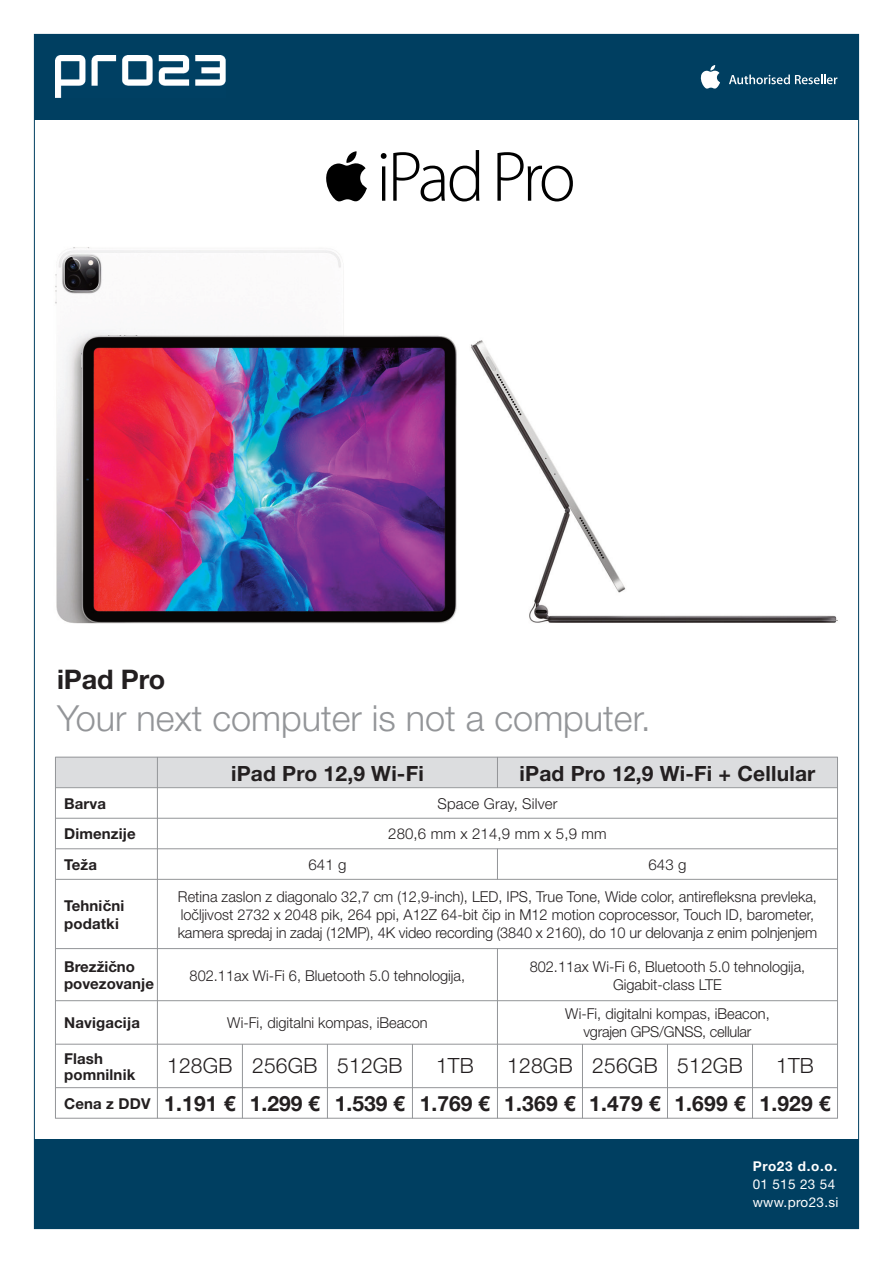
<style>
.page{position:relative;width:893px;height:1263px;background:#fff}
.page>*{position:absolute;margin:0;border:0;box-sizing:border-box;transform-origin:0 0}
.t1{font:300 36px "Helvetica Neue LT Com";color:#939598}
.t2{font:700 27px "Helvetica Neue LT Com";letter-spacing:-.005em;color:#231f20}
.t3{font:700 21px "Helvetica Neue";letter-spacing:.01em;color:#231f20}
.t4{font:700 21px "Helvetica Neue LT Com";letter-spacing:.01em;color:#231f20}
.t5{font:300 21px "Helvetica Neue LT Com";letter-spacing:.01em;color:#231f20}
.t6{font:300 15px/18px "Helvetica Neue LT Com";color:#231f20;text-align:center}
.t7{font:700 15px/16.5px "Helvetica Neue LT Com";letter-spacing:.01em;color:#231f20}
.t8{font:13.5px/18px "Helvetica Neue LT Com";letter-spacing:.025em;color:#fff}
.t9{font:700 13.5px "Helvetica Neue LT Com";letter-spacing:.05em;color:#fff}
.s1{font-family:"Helvetica Neue LT Com";font-size:15px}
</style>
<div class="page">
<svg style="left:326px;top:151px;width:41px;height:50px"></svg>
<svg style="left:381px;top:153px;width:6px;height:48px"></svg>
<svg style="left:393px;top:150px;width:86px;height:51px"></svg>
<svg style="left:497px;top:152px;width:76px;height:49px"></svg>
<div style="left:34px;top:34px;width:825px;height:85px;background:#003f61"></div>
<div style="left:34px;top:1140px;width:825px;height:89px;background:#003f61"></div>
<div style="left:55px;top:757px;width:102px;height:31px;background:#dcdddf"></div>
<div style="left:157px;top:757px;width:340px;height:31px;background:#dcdddf"></div>
<div style="left:497px;top:757px;width:340px;height:31px;background:#dcdddf"></div>
<hr style="left:55px;top:757px;width:1px;height:361px;background:#939598">
<hr style="left:157px;top:757px;width:1px;height:361px;background:#939598">
<hr style="left:242px;top:1044px;width:1px;height:74px;background:#939598">
<hr style="left:327px;top:1044px;width:1px;height:74px;background:#939598">
<hr style="left:412px;top:1044px;width:1px;height:74px;background:#939598">
<hr style="left:497px;top:757px;width:1px;height:31px;background:#939598">
<hr style="left:497px;top:848px;width:1px;height:31px;background:#939598">
<hr style="left:497px;top:948px;width:1px;height:170px;background:#939598">
<hr style="left:582px;top:1044px;width:1px;height:74px;background:#939598">
<hr style="left:667px;top:1044px;width:1px;height:74px;background:#939598">
<hr style="left:752px;top:1044px;width:1px;height:74px;background:#939598">
<hr style="left:837px;top:757px;width:1px;height:361px;background:#939598">
<hr style="left:55px;top:757px;width:783px;height:1px;background:#939598">
<hr style="left:55px;top:787px;width:783px;height:1px;background:#939598">
<hr style="left:55px;top:818px;width:783px;height:1px;background:#939598">
<hr style="left:55px;top:848px;width:783px;height:1px;background:#939598">
<hr style="left:55px;top:879px;width:783px;height:1px;background:#939598">
<hr style="left:55px;top:948px;width:783px;height:1px;background:#939598">
<hr style="left:55px;top:1000px;width:783px;height:1px;background:#939598">
<hr style="left:55px;top:1044px;width:783px;height:1px;background:#939598">
<hr style="left:55px;top:1087px;width:783px;height:1px;background:#939598">
<hr style="left:55px;top:1118px;width:783px;height:1px;background:#939598">
<img style="left:55px;top:55px;width:170px;height:43px">
<svg style="left:701px;top:65px;width:19px;height:24px"></svg>
<svg style="left:729px;top:75px;width:108px;height:9px"></svg>
<img style="left:55px;top:247px;width:783px;height:377px">
<h2 class="t2" style="left:57px;top:662px;width:110px">iPad Pro</h2>
<h1 class="t1" style="left:57px;top:696px;width:595px">Your next computer is not a computer.</h1>
<h3 class="t4" style="left:231px;top:760px;width:194px">iPad Pro 12,9 Wi-Fi</h3>
<h3 class="t4" style="left:519px;top:760px;width:297px">iPad Pro 12,9 Wi-Fi + Cellular</h3>
<p class="t7" style="left:64px;top:795px;width:44px">Barva</p>
<p class="t6" style="left:437px;top:794px;width:122px">Space Gray, Silver</p>
<p class="t7" style="left:64px;top:825px;width:73px">Dimenzije</p>
<p class="t6" style="left:388px;top:825px;width:220px">280,6 mm x 214,9 mm x 5,9 mm</p>
<p class="t7" style="left:64px;top:856px;width:34px">Teža</p>
<p class="t6" style="left:308px;top:855px;width:40px">641 g</p>
<p class="t6" style="left:648px;top:855px;width:40px">643 g</p>
<p class="t7" style="left:64px;top:896px;width:62px;line-height:18px">Tehnični podatki</p>
<p class="t6" style="left:178px;top:887px;width:641px;text-align:left">Retina zaslon z diagonalo 32,7 cm (12,9-inch), LED, IPS, True Tone, Wide color, antirefleksna prevleka, ločljivost 2732 x 2048 pik, 264 ppi, A12Z 64-bit čip in M12 motion coprocessor, Touch ID, barometer, kamera spredaj in zadaj (12MP), 4K video recording (3840 x 2160), do 10 ur delovanja z enim polnjenjem</p>
<p class="t7" style="left:64px;top:958px;width:91px">Brezžično povezovanje</p>
<p class="t6" style="left:190px;top:966px;width:277px">802.11ax Wi-Fi 6, Bluetooth 5.0 tehnologija,</p>
<p class="t6" style="left:530px;top:957px;width:277px">802.11ax Wi-Fi 6, Bluetooth 5.0 tehnologija,<br>Gigabit-class LTE</p>
<p class="t7" style="left:64px;top:1014px;width:77px">Navigacija</p>
<p class="t6" style="left:227px;top:1014px;width:202px">Wi-Fi, digitalni kompas, iBeacon</p>
<p class="t6" style="left:565px;top:1005px;width:206px">Wi-Fi, digitalni kompas, iBeacon, vgrajen GPS/GNSS, cellular</p>
<p class="t7" style="left:64px;top:1049px;width:73px">Flash pomnilnik</p>
<h3 class="t5" style="left:167px;top:1053px;width:237px">128GB 256GB 512GB</h3>
<h3 class="t5" style="left:436px;top:1053px;width:39px">1TB</h3>
<h3 class="t5" style="left:507px;top:1053px;width:237px">128GB 256GB 512GB</h3>
<h3 class="t5" style="left:776px;top:1053px;width:39px">1TB</h3>
<h3 class="t3" style="left:64px;top:1090px;width:768px"><span class="s1">Cena z DDV</span> 1.191 € 1.299 € 1.539 € 1.769 € 1.369 € 1.479 € 1.699 € 1.929 €</h3>
<p class="t9" style="left:753px;top:1157px;width:86px">Pro23 d.o.o.</p>
<p class="t8" style="left:753px;top:1174px;width:87px">01 515 23 54 www.pro23.si</p>
</div>
